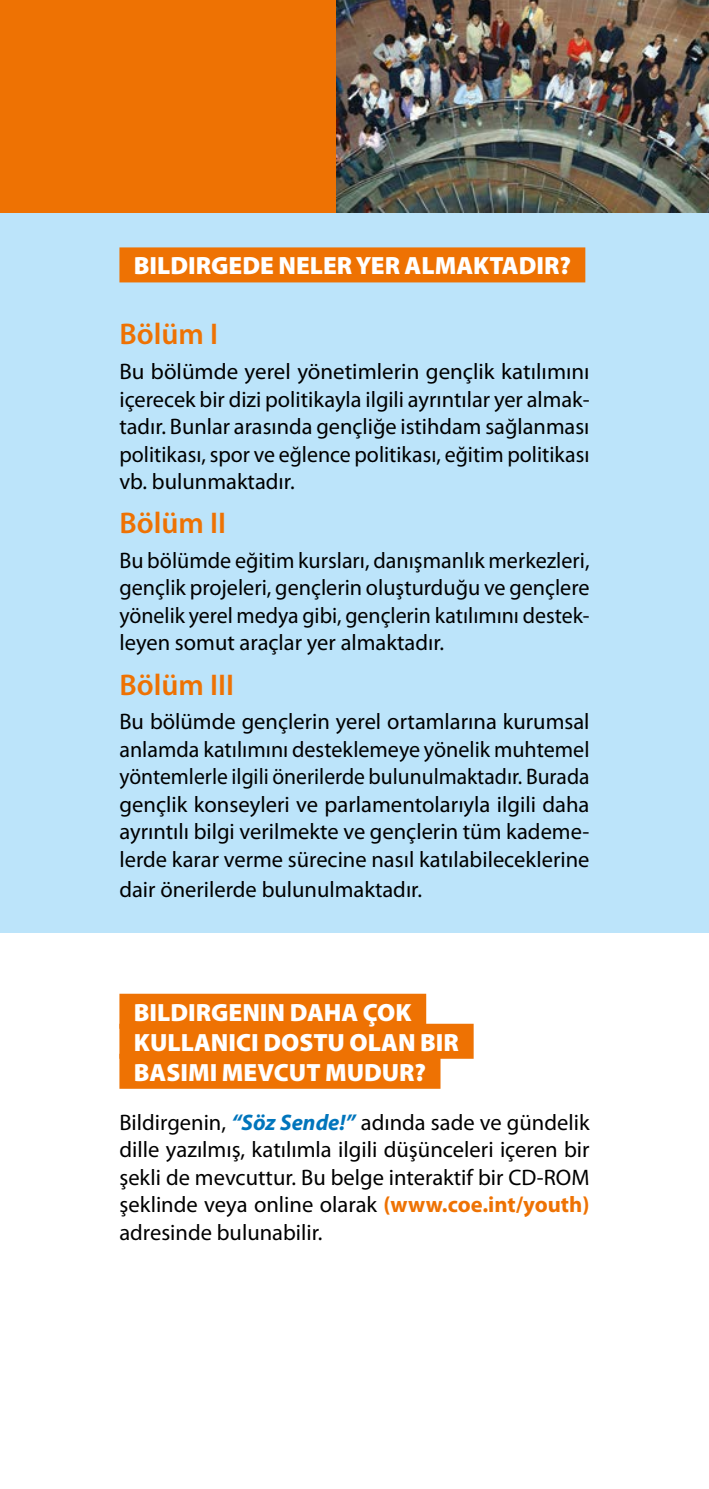
<style>
.page{position:relative;width:709px;height:1489px;background:#fff}
.page>*{position:absolute;margin:0;border:0;box-sizing:border-box;transform-origin:0 0}
.t1{font:600 30px "Myriad Pro";color:#ee7203}
.t2{font:900 25px/30px "Myriad Pro";color:#fff}
.t3{font:22.5px/27.5px "Myriad Pro";color:#000;text-align:justify}
.s1{font-weight:700;font-style:italic;color:#0075bc}
.s2{font-weight:700;color:#ee7203}
</style>
<div class="page">
<div style="left:0;top:213px;width:709px;height:720px;background:#bce4fa"></div>
<img style="left:335px;top:0;width:374px;height:213px">
<div style="left:0;top:0;width:335px;height:213px;background:#ee7203"></div>
<hr style="left:708px;top:933px;width:1px;height:59px;background:#ee7203">
<div style="left:119px;top:247px;width:466px;height:35px;background:#ee7203"></div>
<div style="left:119px;top:993px;width:307px;height:35px;background:#ee7203"></div>
<div style="left:119px;top:1023px;width:354px;height:35px;background:#ee7203"></div>
<div style="left:119px;top:1053px;width:321px;height:35px;background:#ee7203"></div>
<p class="t2" style="left:134px;top:250px;width:438px">BILDIRGEDE NELER YER ALMAKTADIR?</p>
<h1 class="t1" style="left:119px;top:315px;width:100px">Bölüm I</h1>
<p class="t3" style="left:119px;top:357px;width:471px">Bu bölümde yerel yönetimlerin gençlik katılımını içerecek bir dizi politikayla ilgili ayrıntılar yer almak&shy;tadır. Bunlar arasında gençliğe istihdam sağlanması politikası, spor ve eğlence politikası, eğitim politikası vb. bulunmaktadır.</p>
<h1 class="t1" style="left:119px;top:504px;width:108px">Bölüm II</h1>
<p class="t3" style="left:119px;top:546px;width:471px">Bu bölümde eğitim kursları, danışmanlık merkezleri, gençlik projeleri, gençlerin oluşturduğu ve gençlere yönelik yerel medya gibi, gençlerin katılımını destek&shy;leyen somut araçlar yer almaktadır.</p>
<h1 class="t1" style="left:119px;top:665px;width:116px">Bölüm III</h1>
<p class="t3" style="left:119px;top:707px;width:471px">Bu bölümde gençlerin yerel ortamlarına kurumsal anlamda katılımını desteklemeye yönelik muhtemel yöntemlerle ilgili önerilerde bulunulmaktadır. Burada gençlik konseyleri ve parlamentolarıyla ilgili daha ayrıntılı bilgi verilmekte ve gençlerin tüm kademe&shy;lerde karar verme sürecine nasıl katılabileceklerine</p>
<p class="t3" style="left:119px;top:875px;width:304px">dair önerilerde bulunulmaktadır.</p>
<p class="t2" style="left:134px;top:996px;width:326px">BILDIRGENIN DAHA ÇOK<br>KULLANICI DOSTU OLAN BIR<br>BASIMI MEVCUT MUDUR?</p>
<p class="t3" style="left:119px;top:1107px;width:471px">Bildirgenin, <span class="s1">“Söz Sende!”</span> adında sade ve gündelik dille yazılmış, katılımla ilgili düşünceleri içeren bir şekli de mevcuttur. Bu belge interaktif bir CD-ROM şeklinde veya online olarak <span class="s2">(www.coe.int/youth) </span>adresinde bulunabilir.</p>
</div>
